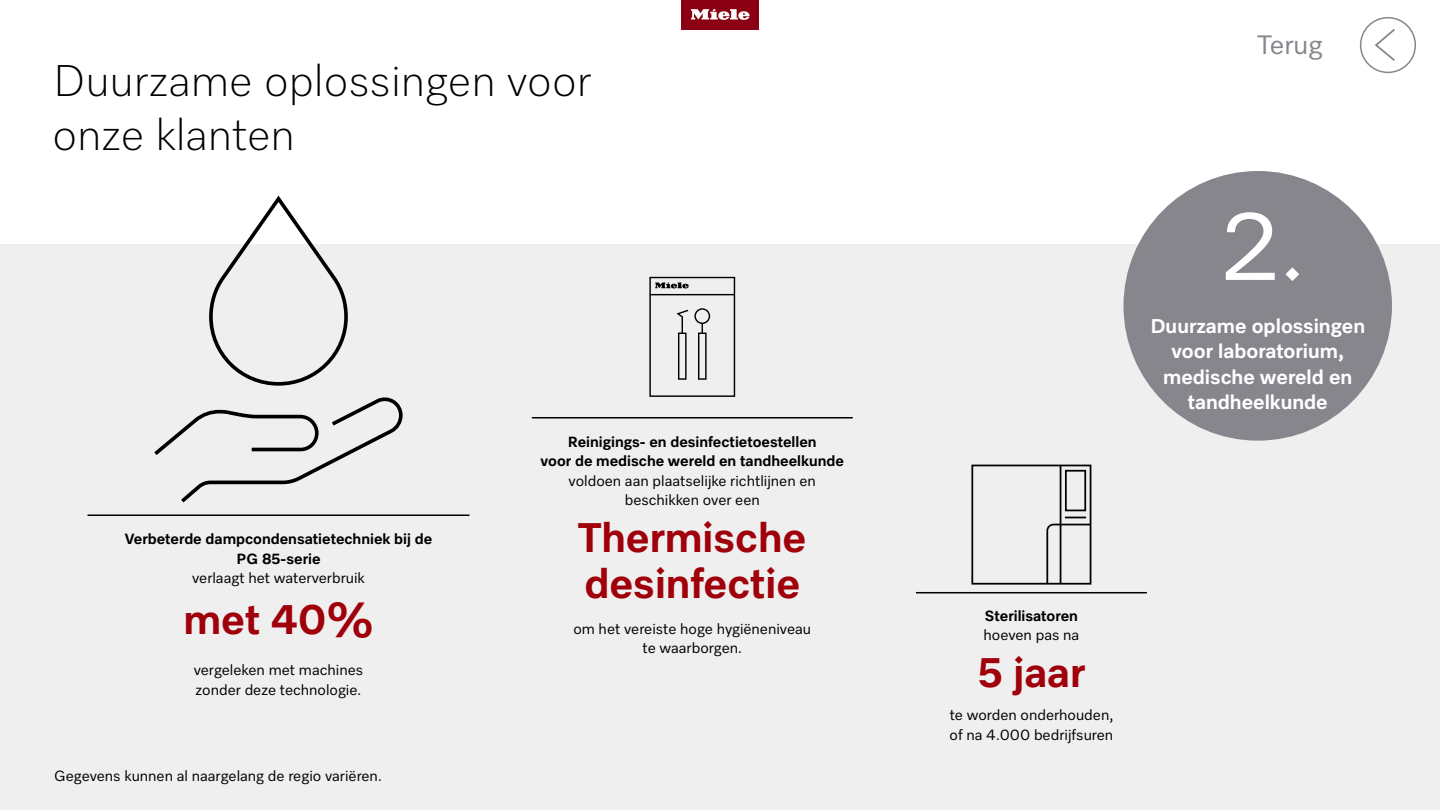
<style>
.page{position:relative;width:1440px;height:810px;background:#fff}
.page>*{position:absolute;margin:0;border:0;box-sizing:border-box;transform-origin:0 0}
.t1{font:97.5px "Miele Elements";color:#fff}
.t2{font:300 45px/54px "Miele Elements";color:#000}
.t3{font:700 42px/46.5px "Miele Elements";color:#9f000a}
.t4{font:27px "Miele Elements";color:#86868c}
.t5{font:700 20.25px/25.5px "Miele Elements";color:#fff;text-align:center}
.t6{font:15px/19.5px "Miele Elements";color:#000}
.t7{font:700 15px/19.5px "Miele Elements";color:#000;text-align:center}
</style>
<div class="page">
<img style="left:681px;top:0;width:78px;height:30px">
<svg style="left:1375px;top:29px;width:20px;height:32px"></svg>
<div style="left:1360px;top:17px;width:56px;height:56px;border:2px solid #86868c;border-radius:50%"></div>
<div style="left:0;top:244px;width:1440px;height:566px;background:#efeff0"></div>
<div style="left:1124px;top:171px;width:268px;height:270px;background:#86868c;border-radius:50%"></div>
<hr style="left:87px;top:514px;width:383px;height:2px;background:#000">
<hr style="left:532px;top:417px;width:321px;height:1px;background:#000">
<hr style="left:916px;top:592px;width:231px;height:1px;background:#000">
<svg style="left:154px;top:397px;width:249px;height:105px"></svg>
<svg style="left:209px;top:196px;width:139px;height:190px"></svg>
<svg style="left:649px;top:277px;width:86px;height:120px"></svg>
<svg style="left:971px;top:465px;width:120px;height:120px"></svg>
<h2 class="t2" style="left:52px;top:52px;width:540px">Duurzame oplossingen voor onze klanten</h2>
<p class="t7" style="left:125px;top:529px;width:309px">Verbeterde dampcondensatietechniek bij de<br>PG 85-serie</p>
<p class="t6" style="left:192px;top:568px;width:174px">verlaagt het waterverbruik</p>
<h3 class="t3" style="left:184px;top:594px;width:191px">met 40%</h3>
<p class="t6" style="left:194px;top:660px;width:171px">vergeleken met machines zonder deze technologie.</p>
<p class="t6" style="left:54px;top:765px;width:329px">Gegevens kunnen al naargelang de regio variëren.</p>
<p class="t7" style="left:541px;top:431px;width:305px">Reinigings- en desinfectietoestellen<br>voor de medische wereld en tandheelkunde</p>
<p class="t6" style="left:569px;top:470px;width:249px;text-align:center">voldoen aan plaatselijke richtlijnen en beschikken over een</p>
<h3 class="t3" style="left:578px;top:512px;width:230px">Thermische desinfectie</h3>
<p class="t6" style="left:573px;top:618px;width:239px;text-align:center">om het vereiste hoge hygiëneniveau te waarborgen.</p>
<h3 class="t4" style="left:1258px;top:28px;width:67px">Terug</h3>
<h1 class="t1" style="left:1220px;top:184px;width:86px">2.</h1>
<h3 class="t5" style="left:1150px;top:312px;width:216px">Duurzame oplossingen voor laboratorium, medische wereld en tandheelkunde</h3>
<p class="t7" style="left:985px;top:605px;width:95px">Sterilisatoren</p>
<p class="t6" style="left:984px;top:625px;width:97px">hoeven pas na</p>
<h3 class="t3" style="left:978px;top:647px;width:109px">5 jaar</h3>
<p class="t6" style="left:950px;top:705px;width:165px">te worden onderhouden, of na 4.000 bedrijfsuren</p>
</div>
